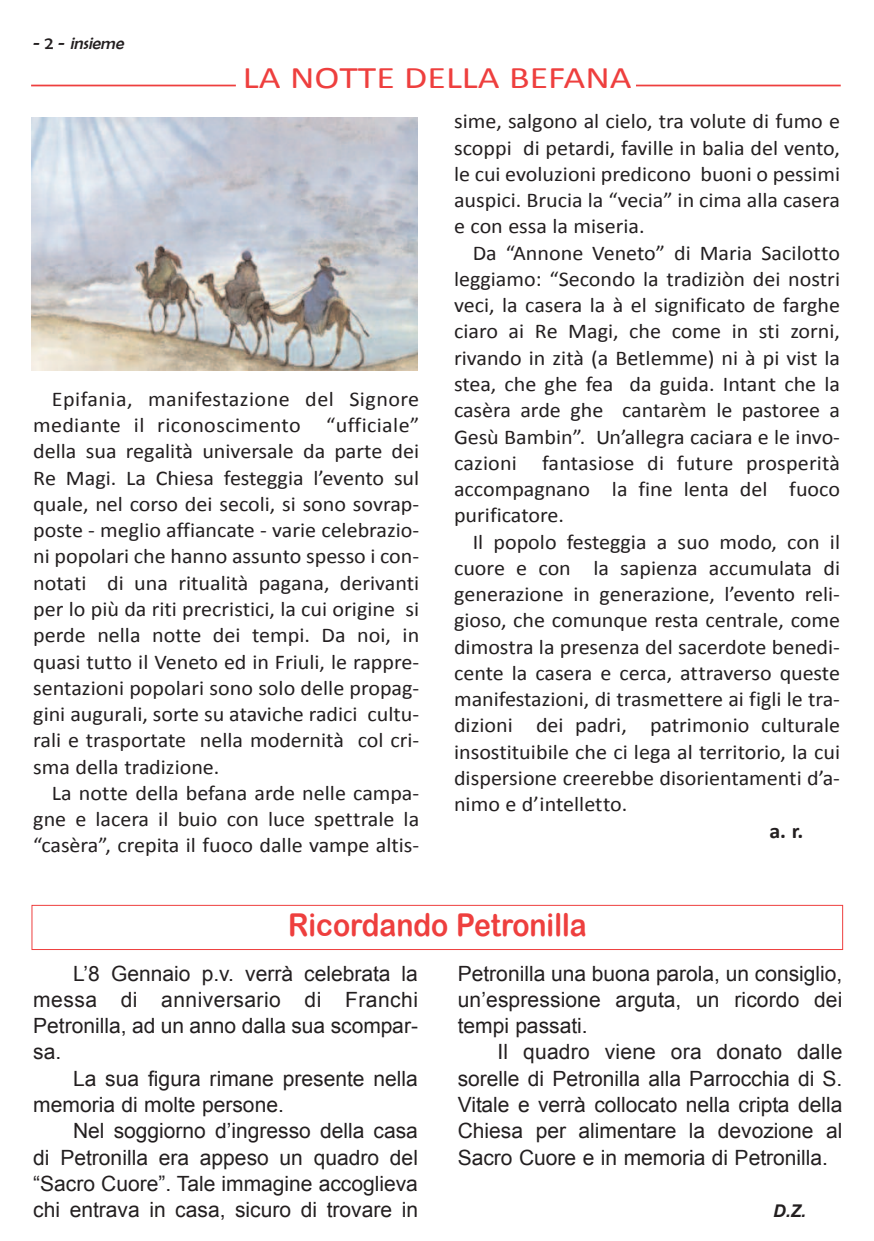
<style>
.page{position:relative;width:874px;height:1241px;background:#fff}
.page>*{position:absolute;margin:0;border:0;box-sizing:border-box;transform-origin:0 0}
.t1{font:31.5px "Arial Rounded MT Bold";color:#ee3f3e;scale:.9 1}
.t2{font:31.5px "Calibri";color:#ee3f3e;scale:1.2 1}
.t3{font:21px/26.2px "Calibri";color:#231f20;text-align:justify;scale:1.05 1}
.t4{font:21px/26.2px "Arial";color:#231f20;text-align:justify}
.t5{font:700 21px "Calibri";color:#231f20;scale:1.05 1}
.t6{font:italic 17.5px "Berlin Sans FB";color:#231f20}
.t7{font:italic 700 17.5px "Arial";color:#231f20}
.s1{font-style:normal}
</style>
<div class="page">
<img style="left:32px;top:118px;width:385px;height:252px">
<div style="left:32px;top:904px;width:810px;height:45px;border:1px solid #ee3f3e"></div>
<hr style="left:31px;top:85px;width:205px;height:1px;background:#ee3f3e">
<hr style="left:635px;top:85px;width:205px;height:1px;background:#ee3f3e">
<p class="t6" style="left:33px;top:33px;width:95px"><span class="s1">- 2 -</span> insieme</p>
<h1 class="t2" style="left:243px;top:64px;width:325px">LA NOTTE DELLA BEFANA</h1>
<p class="t3" style="left:33px;top:387px;width:369px;text-indent:19px">Epifania, manifestazione del Signore mediante il riconoscimento “ufficiale” della sua regalità universale da parte dei Re Magi. La Chiesa festeggia l’evento sul quale, nel corso dei secoli, si sono sovrap&shy;poste - meglio affiancate - varie celebrazio&shy;ni popolari che hanno assunto spesso i con&shy;notati di una ritualità pagana, derivanti per lo più da riti precristici, la cui origine si perde nella notte dei tempi. Da noi, in quasi tutto il Veneto ed in Friuli, le rappre&shy;sentazioni popolari sono solo delle propag&shy;gini augurali, sorte su ataviche radici cultu&shy;rali e trasportate nella modernità col cri&shy;sma della tradizione.</p>
<p class="t3" style="left:33px;top:781px;width:369px;text-indent:19px">La notte della befana arde nelle campa&shy;gne e lacera il buio con luce spettrale la “casèra”, crepita il fuoco dalle vampe altis-</p>
<p class="t3" style="left:454px;top:110px;width:369px">sime, salgono al cielo, tra volute di fumo e scoppi di petardi, faville in balia del vento, le cui evoluzioni predicono buoni o pessimi auspici. Brucia la “vecia” in cima alla casera e con essa la miseria.</p>
<p class="t3" style="left:454px;top:241px;width:369px;text-indent:19px">Da “Annone Veneto” di Maria Sacilotto leggiamo: “Secondo la tradiziòn dei nostri veci, la casera la à el significato de farghe ciaro ai Re Magi, che come in sti zorni, rivando in zità (a Betlemme) ni à pi vist la stea, che ghe fea da guida. Intant che la casèra arde ghe cantarèm le pastoree a Gesù Bambin”. Un’allegra caciara e le invo&shy;cazioni fantasiose di future prosperità accompagnano la fine lenta del fuoco purificatore.</p>
<p class="t3" style="left:454px;top:530px;width:369px;text-indent:19px">Il popolo festeggia a suo modo, con il cuore e con la sapienza accumulata di generazione in generazione, l’evento reli&shy;gioso, che comunque resta centrale, come dimostra la presenza del sacerdote benedi&shy;cente la casera e cerca, attraverso queste manifestazioni, di trasmettere ai figli le tra&shy;dizioni dei padri, patrimonio culturale insostituibile che ci lega al territorio, la cui dispersione creerebbe disorientamenti d’a&shy;nimo e d’intelletto.</p>
<p class="t5" style="left:769px;top:821px;width:34px">a. r.</p>
<h1 class="t1" style="left:288px;top:905px;width:333px">Ricordando Petronilla</h1>
<p class="t4" style="left:33px;top:960px;width:386px;text-indent:40px">L’8 Gennaio p.v. verrà celebrata la messa di anniversario di Franchi Petronilla, ad un anno dalla sua scompar&shy;sa.</p>
<p class="t4" style="left:33px;top:1065px;width:386px;text-indent:40px">La sua figura rimane presente nella memoria di molte persone.</p>
<p class="t4" style="left:33px;top:1117px;width:386px;text-indent:40px">Nel soggiorno d’ingresso della casa di Petronilla era appeso un quadro del “Sacro Cuore”. Tale immagine accoglieva chi entrava in casa, sicuro di trovare in</p>
<p class="t4" style="left:457px;top:960px;width:386px">Petronilla una buona parola, un consiglio, un’espressione arguta, un ricordo dei tempi passati.</p>
<p class="t4" style="left:457px;top:1038px;width:386px;text-indent:40px">Il quadro viene ora donato dalle sorelle di Petronilla alla Parrocchia di S.<br>Vitale e verrà collocato nella cripta della Chiesa per alimentare la devozione al Sacro Cuore e in memoria di Petronilla.</p>
<p class="t7" style="left:772px;top:1200px;width:35px">D.Z.</p>
</div>
